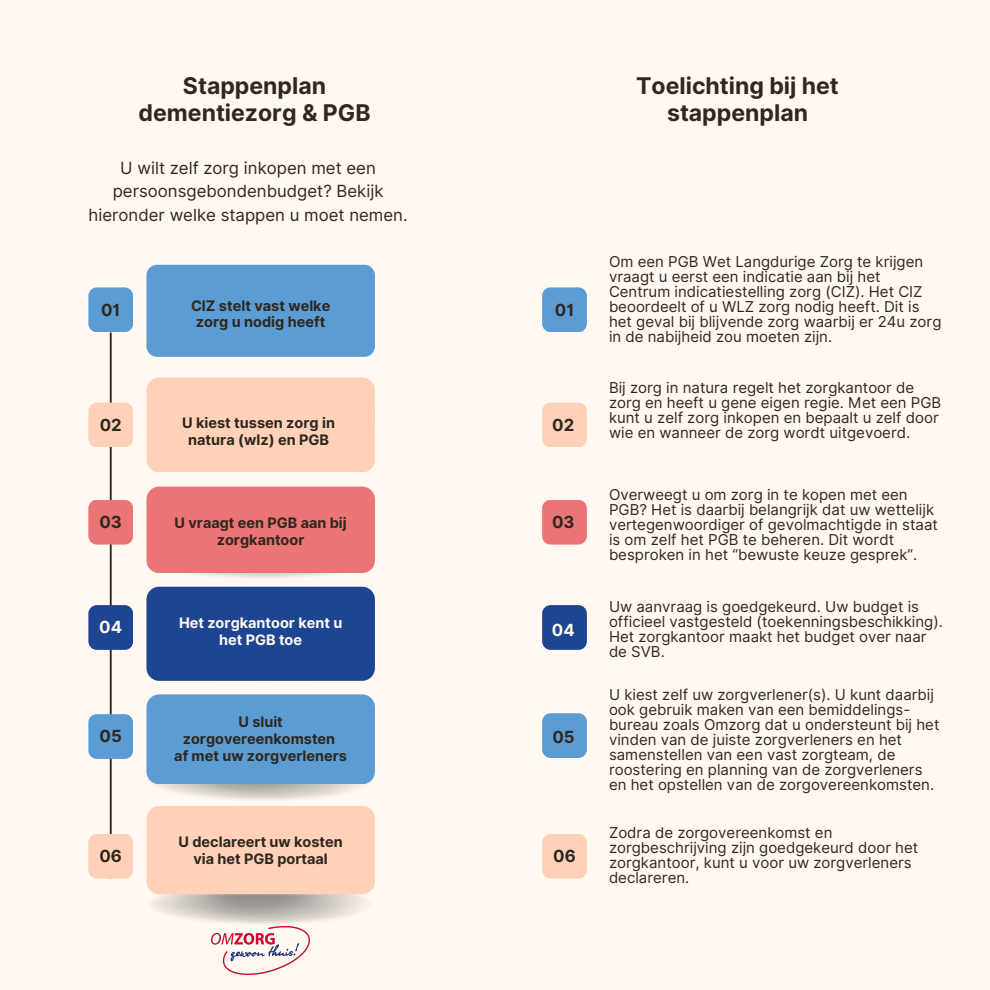
<style>
.page{position:relative;width:990px;height:990px;background:#fff9f1}
.page>*{position:absolute;margin:0;border:0;box-sizing:border-box;transform-origin:0 0}
.t1{font:700 23px/27.4px "Inter";color:#2e281f;text-align:center}
.t2{font:16.75px/23.5px "Inter";color:#2e281f;text-align:center}
.t3{font:700 16.75px "Inter";color:#2e281f}
.t4{font:700 16.75px "Inter";color:#fff9f1}
.t5{font:15px/15px "Inter";color:#2e281f}
.t6{font:700 14.5px/16.9px "Inter";color:#2e281f;text-align:center}
.t7{font:700 14.38px/16.9px "Inter";color:#2e281f;text-align:center}
.t8{font:700 14.38px/16.9px "Inter";color:#fff9f1;text-align:center}
</style>
<div class="page">
<div style="left:146px;top:806px;width:229px;height:88px;background:#ffd1b9;border-radius:13px"></div>
<div style="left:146px;top:694px;width:229px;height:90px;background:#5c9cd4;border-radius:13px"></div>
<div style="left:146px;top:587px;width:229px;height:94px;background:#1e4592;border-radius:13px"></div>
<div style="left:146px;top:487px;width:229px;height:86px;background:#eb7477;border-radius:13px"></div>
<div style="left:146px;top:377px;width:229px;height:95px;background:#ffd1b9;border-radius:13px"></div>
<div style="left:146px;top:265px;width:229px;height:92px;background:#5c9cd4;border-radius:11px"></div>
<hr style="left:110px;top:333px;width:2px;height:545px;background:#2e281f">
<div style="left:88px;top:287px;width:45px;height:45px;background:#5c9cd4;border-radius:8px"></div>
<div style="left:88px;top:403px;width:45px;height:44px;background:#ffd1b9;border-radius:8px"></div>
<div style="left:88px;top:500px;width:45px;height:45px;background:#eb7477;border-radius:8px"></div>
<div style="left:88px;top:605px;width:45px;height:45px;background:#1e4592;border-radius:8px"></div>
<div style="left:88px;top:714px;width:45px;height:45px;background:#5c9cd4;border-radius:8px"></div>
<div style="left:88px;top:834px;width:45px;height:45px;background:#ffd1b9;border-radius:8px"></div>
<img style="left:212px;top:926px;width:97px;height:48px">
<div style="left:542px;top:287px;width:45px;height:45px;background:#5c9cd4;border-radius:8px"></div>
<div style="left:542px;top:403px;width:45px;height:44px;background:#ffd1b9;border-radius:8px"></div>
<div style="left:542px;top:500px;width:45px;height:45px;background:#eb7477;border-radius:8px"></div>
<div style="left:542px;top:605px;width:45px;height:45px;background:#1e4592;border-radius:8px"></div>
<div style="left:542px;top:713px;width:45px;height:45px;background:#5c9cd4;border-radius:8px"></div>
<div style="left:542px;top:834px;width:45px;height:45px;background:#ffd1b9;border-radius:8px"></div>
<p class="t1" style="left:139px;top:72px;width:234px">Stappenplan dementiezorg &amp; PGB</p>
<h1 class="t1" style="left:636px;top:72px;width:204px">Toelichting bij het stappenplan</h1>
<p class="t2" style="left:88px;top:156px;width:321px">U wilt zelf zorg inkopen met een persoonsgebondenbudget? Bekijk hieronder welke stappen u moet nemen.</p>
<p class="t3" style="left:101px;top:300px;width:21px">01</p>
<p class="t6" style="left:191px;top:297px;width:141px">CIZ stelt vast welke zorg u nodig heeft</p>
<p class="t3" style="left:555px;top:300px;width:21px">01</p>
<p class="t5" style="left:609px;top:254px;width:334px">Om een PGB Wet Langdurige Zorg te krijgen vraagt u eerst een indicatie aan bij het Centrum indicatiestelling zorg (CIZ). Het CIZ beoordeelt of u WLZ zorg nodig heeft. Dit is het geval bij blijvende zorg waarbij er 24u zorg in de nabijheid zou moeten zijn.</p>
<h3 class="t3" style="left:100px;top:415px;width:24px">02</h3>
<h3 class="t6" style="left:182px;top:414px;width:154px">U kiest tussen zorg in natura (wlz) en PGB</h3>
<p class="t3" style="left:552px;top:415px;width:24px">02</p>
<p class="t5" style="left:609px;top:380px;width:334px">Bij zorg in natura regelt het zorgkantoor de zorg en heeft u gene eigen regie. Met een PGB kunt u zelf zorg inkopen en bepaalt u zelf door wie en wanneer de zorg wordt uitgevoerd.</p>
<p class="t3" style="left:99px;top:512px;width:24px">03</p>
<p class="t7" style="left:175px;top:515px;width:174px">U vraagt een PGB aan bij zorgkantoor</p>
<p class="t3" style="left:552px;top:512px;width:24px">03</p>
<p class="t5" style="left:609px;top:487px;width:330px">Overweegt u om zorg in te kopen met een PGB? Het is daarbij belangrijk dat uw wettelijk vertegenwoordiger of gevolmachtigde in staat is om zelf het PGB te beheren. Dit wordt besproken in het “bewuste keuze gesprek”.</p>
<p class="t4" style="left:99px;top:617px;width:24px">04</p>
<h3 class="t3" style="left:100px;top:726px;width:24px">05</h3>
<h3 class="t8" style="left:179px;top:615px;width:165px">Het zorgkantoor kent u het PGB toe</h3>
<p class="t7" style="left:174px;top:714px;width:174px">U sluit zorgovereenkomsten<br>af met uw zorgverleners</p>
<p class="t4" style="left:552px;top:620px;width:24px">04</p>
<p class="t3" style="left:552px;top:727px;width:24px">05</p>
<p class="t5" style="left:609px;top:599px;width:335px">Uw aanvraag is goedgekeurd. Uw budget is officieel vastgesteld (toekenningsbeschikking).<br>Het zorgkantoor maakt het budget over naar de SVB.</p>
<p class="t5" style="left:609px;top:687px;width:332px">U kiest zelf uw zorgverlener(s). U kunt daarbij ook gebruik maken van een bemiddelings&shy;bureau zoals Omzorg dat u ondersteunt bij het vinden van de juiste zorgverleners en het samenstellen van een vast zorgteam, de roostering en planning van de zorgverleners en het opstellen van de zorgovereenkomsten.</p>
<h3 class="t3" style="left:99px;top:846px;width:24px">06</h3>
<h3 class="t7" style="left:179px;top:834px;width:166px">U declareert uw kosten via het PGB portaal</h3>
<p class="t3" style="left:553px;top:846px;width:24px">06</p>
<p class="t5" style="left:609px;top:826px;width:311px">Zodra de zorgovereenkomst en zorgbeschrijving zijn goedgekeurd door het zorgkantoor, kunt u voor uw zorgverleners declareren.</p>
</div>
